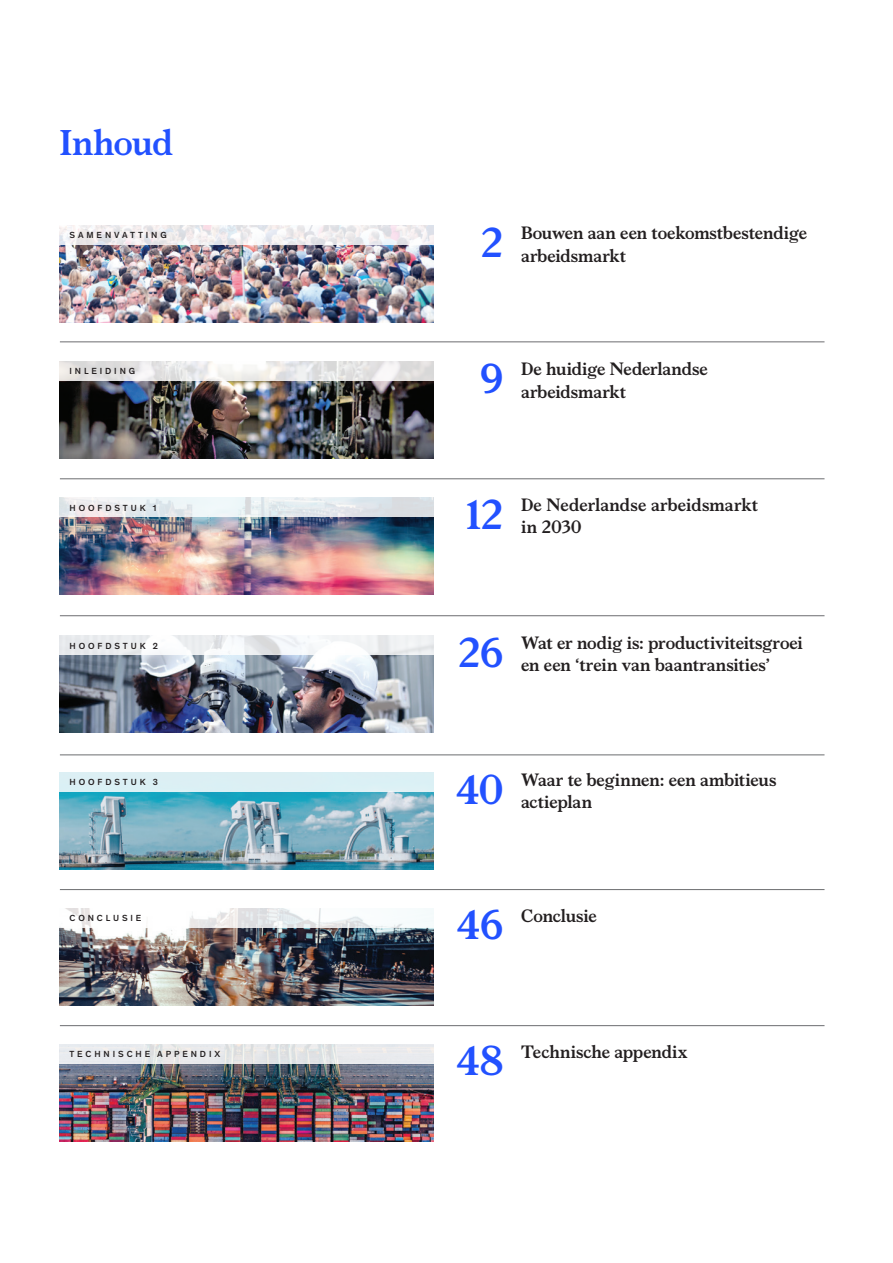
<style>
.page{position:relative;width:893px;height:1263px;background:#fff}
.page>*{position:absolute;margin:0;border:0;box-sizing:border-box;transform-origin:0 0}
.Body_text{font:700 42px "Bower";letter-spacing:-.005em;color:#2251ff}
.Body_text-2{font:700 36px "Bower";letter-spacing:-.02em;color:#2251ff}
.t1{font:700 18px/22.5px "Bower";letter-spacing:-.005em;color:#231f20}
.t2{font:500 9px "Mc Kinsey Sans";letter-spacing:.32em;color:#231f20}
</style>
<div class="page">
<img style="left:60px;top:245px;width:374px;height:78px">
<img style="left:60px;top:381px;width:374px;height:78px">
<img style="left:60px;top:517px;width:374px;height:78px">
<img style="left:60px;top:655px;width:374px;height:78px">
<img style="left:60px;top:792px;width:374px;height:78px">
<img style="left:60px;top:927px;width:374px;height:78px">
<img style="left:60px;top:1063px;width:374px;height:78px">
<svg style="left:60px;top:226px;width:374px;height:19px"></svg>
<svg style="left:60px;top:362px;width:374px;height:19px"></svg>
<svg style="left:60px;top:498px;width:374px;height:19px"></svg>
<svg style="left:60px;top:636px;width:374px;height:19px;fill:#eef1f3"></svg>
<div style="left:60px;top:773px;width:374px;height:19px;background:#dcf0f4"></div>
<svg style="left:65px;top:908px;width:369px;height:19px"></svg>
<svg style="left:60px;top:1044px;width:374px;height:19px;background:#e7e8ea"></svg>
<hr style="left:60px;top:342px;width:764px;height:1px;background:#6c6d70">
<hr style="left:60px;top:478px;width:764px;height:1px;background:#6c6d70">
<hr style="left:60px;top:615px;width:764px;height:1px;background:#6c6d70">
<hr style="left:60px;top:755px;width:764px;height:1px;background:#6c6d70">
<hr style="left:60px;top:889px;width:764px;height:1px;background:#6c6d70">
<hr style="left:60px;top:1025px;width:764px;height:1px;background:#6c6d70">
<p class="Body_text-2" style="left:60px;top:116px;width:115px">Inhoud</p>
<p class="t2" style="left:69px;top:229px;width:99px">SAMENVATTING</p>
<p class="Body_text" style="left:481px;top:211px;width:24px">2</p>
<p class="t1" style="left:521px;top:220px;width:288px">Bouwen aan een toekomstbestendige arbeidsmarkt</p>
<p class="t2" style="left:69px;top:365px;width:67px">INLEIDING</p>
<p class="Body_text" style="left:480px;top:347px;width:25px">9</p>
<p class="t1" style="left:521px;top:356px;width:188px">De huidige Nederlandse arbeidsmarkt</p>
<p class="t2" style="left:69px;top:501px;width:88px">HOOFDSTUK 1</p>
<p class="Body_text" style="left:466px;top:483px;width:39px">12</p>
<p class="t1" style="left:521px;top:492px;width:238px">De Nederlandse arbeidsmarkt in 2030</p>
<p class="t2" style="left:69px;top:639px;width:90px">HOOFDSTUK 2</p>
<p class="Body_text" style="left:459px;top:621px;width:46px">26</p>
<p class="t1" style="left:521px;top:630px;width:283px">Wat er nodig is: productiviteitsgroei en een ‘trein van baantransities’</p>
<p class="t2" style="left:69px;top:776px;width:90px">HOOFDSTUK 3</p>
<p class="Body_text" style="left:456px;top:758px;width:49px">40</p>
<p class="t1" style="left:521px;top:767px;width:257px">Waar te beginnen: een ambitieus actieplan</p>
<p class="t2" style="left:69px;top:911px;width:73px">CONCLUSIE</p>
<p class="Body_text" style="left:457px;top:894px;width:48px">46</p>
<p class="t1" style="left:521px;top:903px;width:77px">Conclusie</p>
<p class="t2" style="left:69px;top:1047px;width:152px">TECHNISCHE APPENDIX</p>
<p class="Body_text" style="left:457px;top:1030px;width:48px">48</p>
<p class="t1" style="left:521px;top:1039px;width:168px">Technische appendix</p>
</div>
